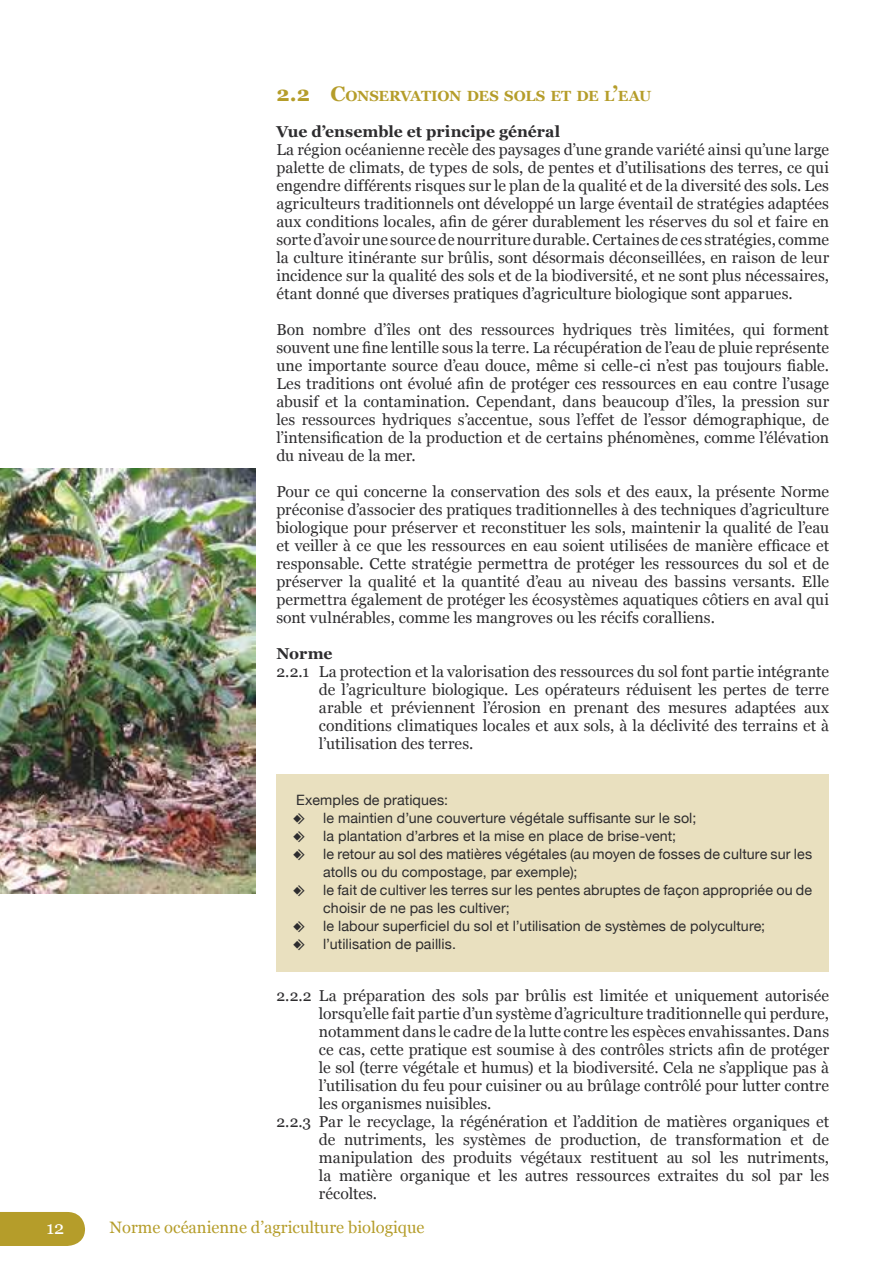
<style>
.page{position:relative;width:893px;height:1263px;background:#fff}
.page>*{position:absolute;margin:0;border:0;box-sizing:border-box;transform-origin:0 0}
.t1{font:18px "Georgia";color:#fff}
.t2{font:16.5px "Georgia";color:#b59d2a}
.t3{font:15.75px/18px "Georgia";color:#2d2c2e;text-align:justify}
.t4{font:700 15.75px "Georgia";letter-spacing:-.005em;color:#2d2c2e}
.t5{font:700 14.7px "Georgia";letter-spacing:-.025em;color:#b59d2a}
.t6{font:14.25px "Helvetica Neue";letter-spacing:.01em;color:#2d2c2e}
.s1{font-size:21px}
.s2{font-family:"Pointers"}
</style>
<div class="page">
<div style="left:0;top:1212px;width:85px;height:34px;background:#b59d2a"></div>
<img style="left:0;top:468px;width:255px;height:425px">
<div style="left:276px;top:774px;width:553px;height:197px;background:#e9e0bf"></div>
<p class="t5" style="left:276px;top:86px;width:376px"><span class="s1">2.2 C</span>ONSERVATION DES SOLS ET DE L<span class="s1">’</span>EAU</p>
<p class="t4" style="left:276px;top:121px;width:285px">Vue d’ensemble et principe général</p>
<p class="t3" style="left:276px;top:141px;width:554px">La région océanienne recèle des paysages d’une grande variété ainsi qu’une large palette de climats, de types de sols, de pentes et d’utilisations des terres, ce qui engendre différents risques sur le plan de la qualité et de la diversité des sols. Les agriculteurs traditionnels ont développé un large éventail de stratégies adaptées aux conditions locales, afin de gérer durablement les réserves du sol et faire en sorte d’avoir une source de nourriture durable. Certaines de ces stratégies, comme la culture itinérante sur brûlis, sont désormais déconseillées, en raison de leur incidence sur la qualité des sols et de la biodiversité, et ne sont plus nécessaires, étant donné que diverses pratiques d’agriculture biologique sont apparues.</p>
<p class="t3" style="left:276px;top:321px;width:554px">Bon nombre d’îles ont des ressources hydriques très limitées, qui forment souvent une fine lentille sous la terre. La récupération de l’eau de pluie représente une importante source d’eau douce, même si celle-ci n’est pas toujours fiable.<br>Les traditions ont évolué afin de protéger ces ressources en eau contre l’usage abusif et la contamination. Cependant, dans beaucoup d’îles, la pression sur les ressources hydriques s’accentue, sous l’effet de l’essor démographique, de l’intensification de la production et de certains phénomènes, comme l’élévation du niveau de la mer.</p>
<p class="t3" style="left:276px;top:483px;width:554px">Pour ce qui concerne la conservation des sols et des eaux, la présente Norme préconise d’associer des pratiques traditionnelles à des techniques d’agriculture biologique pour préserver et reconstituer les sols, maintenir la qualité de l’eau et veiller à ce que les ressources en eau soient utilisées de manière efficace et responsable. Cette stratégie permettra de protéger les ressources du sol et de préserver la qualité et la quantité d’eau au niveau des bassins versants. Elle permettra également de protéger les écosystèmes aquatiques côtiers en aval qui sont vulnérables, comme les mangroves ou les récifs coralliens.</p>
<p class="t4" style="left:276px;top:643px;width:58px">Norme</p>
<p class="t3" style="left:319px;top:663px;width:512px;text-indent:-43px">2.2.1 La protection et la valorisation des ressources du sol font partie intégrante de l’agriculture biologique. Les opérateurs réduisent les pertes de terre arable et préviennent l’érosion en prenant des mesures adaptées aux conditions climatiques locales et aux sols, à la déclivité des terrains et à l’utilisation des terres.</p>
<p class="t6" style="left:296px;top:791px;width:153px">Exemples de pratiques:</p>
<p class="t6" style="left:293px;top:809px;width:404px"><span class="s2">k</span> le maintien d’une couverture végétale suffisante sur le sol;</p>
<p class="t6" style="left:293px;top:827px;width:384px"><span class="s2">k</span> la plantation d’arbres et la mise en place de brise-vent;</p>
<p class="t6" style="left:293px;top:845px;width:520px"><span class="s2">k</span> le retour au sol des matières végétales (au moyen de fosses de culture sur les</p>
<p class="t6" style="left:323px;top:863px;width:256px">atolls ou du compostage, par exemple);</p>
<p class="t6" style="left:293px;top:881px;width:520px"><span class="s2">k</span> le fait de cultiver les terres sur les pentes abruptes de façon appropriée ou de</p>
<p class="t6" style="left:323px;top:899px;width:188px">choisir de ne pas les cultiver;</p>
<p class="t6" style="left:293px;top:917px;width:473px"><span class="s2">k</span> le labour superficiel du sol et l’utilisation de systèmes de polyculture;</p>
<p class="t6" style="left:293px;top:935px;width:164px"><span class="s2">k</span> l’utilisation de paillis.</p>
<p class="t3" style="left:276px;top:987px;width:554px">2.2.2 La préparation des sols par brûlis est limitée et uniquement autorisée</p>
<p class="t3" style="left:319px;top:1005px;width:512px">lorsqu’elle fait partie d’un système d’agriculture traditionnelle qui perdure,</p>
<p class="t3" style="left:319px;top:1023px;width:512px">notamment dans le cadre de la lutte contre les espèces envahissantes. Dans</p>
<p class="t3" style="left:319px;top:1041px;width:512px">ce cas, cette pratique est soumise à des contrôles stricts afin de protéger</p>
<p class="t3" style="left:319px;top:1059px;width:512px">le sol (terre végétale et humus) et la biodiversité. Cela ne s’applique pas à</p>
<p class="t3" style="left:319px;top:1077px;width:512px">l’utilisation du feu pour cuisiner ou au brûlage contrôlé pour lutter contre</p>
<p class="t3" style="left:319px;top:1095px;width:174px">les organismes nuisibles.</p>
<p class="t3" style="left:276px;top:1113px;width:554px">2.2.3 Par le recyclage, la régénération et l’addition de matières organiques et</p>
<p class="t3" style="left:319px;top:1131px;width:512px">de nutriments, les systèmes de production, de transformation et de</p>
<p class="t3" style="left:319px;top:1149px;width:512px">manipulation des produits végétaux restituent au sol les nutriments,</p>
<p class="t3" style="left:319px;top:1167px;width:512px">la matière organique et les autres ressources extraites du sol par les</p>
<p class="t3" style="left:319px;top:1185px;width:60px">récoltes.</p>
<p class="t1" style="left:47px;top:1217px;width:19px">12</p>
<p class="t2" style="left:109px;top:1217px;width:317px">Norme océanienne d’agriculture biologique</p>
</div>
